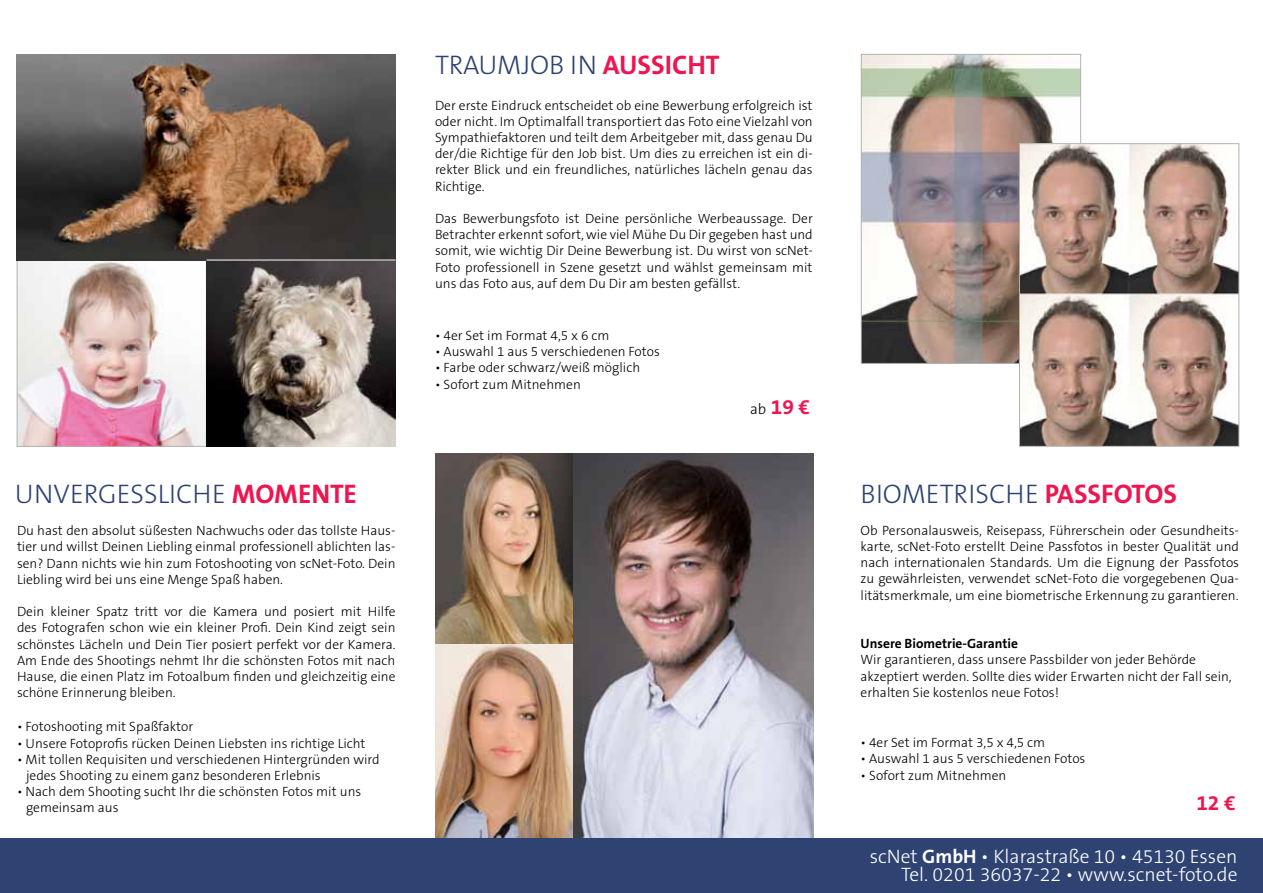
<style>
.page{position:relative;width:1263px;height:893px;background:#fff}
.page>*{position:absolute;margin:0;border:0;box-sizing:border-box;transform-origin:0 0}
.t1{font:300 27px "The Sans B3";color:#2e4372}
.t2{font:700 21px "The Sans B7";color:#ed1651}
.t3{font:300 19.5px/18px "The Sans B3";color:#fff;text-align:right}
.t4{font:300 13.5px/16.2px "The Sans B3";color:#000;text-align:justify}
.t5{font:700 13.5px "The Sans B7";color:#000}
.s1{font-family:"The Sans B7";font-weight:700;color:#ed1651}
.s2{font-family:"The Sans B3";font-weight:300;font-size:15px;color:#000}
.s3{font-family:"The Sans B7";font-weight:700}
</style>
<div class="page">
<img style="left:863px;top:56px;width:216px;height:306px">
<div style="left:861px;top:54px;width:220px;height:310px;border:1px solid #b3b3b3"></div>
<img style="left:435px;top:454px;width:378px;height:385px">
<div style="left:0;top:839px;width:1263px;height:54px;background:#2e4372"></div>
<img style="left:1021px;top:146px;width:216px;height:298px">
<div style="left:1019px;top:144px;width:220px;height:302px;border:1px solid #b3b3b3"></div>
<img style="left:17px;top:54px;width:379px;height:392px">
<div style="left:17px;top:260px;width:190px;height:186px;border:1px solid #b3b3b3"></div>
<hr style="left:207px;top:260px;width:189px;height:1px;background:#fff">
<h1 class="t1" style="left:15px;top:480px;width:343px">UNVERGESSLICHE <span class="s1">MOMENTE</span></h1>
<p class="t4" style="left:17px;top:523px;width:380px">Du hast den absolut süßesten Nachwuchs oder das tollste Haus&shy;tier und willst Deinen Liebling einmal professionell ablichten las&shy;sen? Dann nichts wie hin zum Fotoshooting von scNet-Foto. Dein Liebling wird bei uns eine Menge Spaß haben.</p>
<p class="t4" style="left:17px;top:604px;width:380px">Dein kleiner Spatz tritt vor die Kamera und posiert mit Hilfe des Fotografen schon wie ein kleiner Profi. Dein Kind zeigt sein schönstes Lächeln und Dein Tier posiert perfekt vor der Kamera.<br>Am Ende des Shootings nehmt Ihr die schönsten Fotos mit nach Hause, die einen Platz im Fotoalbum finden und gleichzeitig eine schöne Erinnerung bleiben.</p>
<p class="t4" style="left:17px;top:719px;width:178px">• Fotoshooting mit Spaßfaktor</p>
<p class="t4" style="left:17px;top:735px;width:350px">• Unsere Fotoprofis rücken Deinen Liebsten ins richtige Licht</p>
<p class="t4" style="left:26px;top:752px;width:355px;text-indent:-9px">• Mit tollen Requisiten und verschiedenen Hintergründen wird jedes Shooting zu einem ganz besonderen Erlebnis</p>
<p class="t4" style="left:26px;top:784px;width:337px;text-indent:-9px">• Nach dem Shooting sucht Ihr die schönsten Fotos mit uns gemeinsam aus</p>
<h1 class="t1" style="left:435px;top:51px;width:286px">TRAUMJOB IN <span class="s1">AUSSICHT</span></h1>
<p class="t4" style="left:435px;top:97px;width:379px">Der erste Eindruck entscheidet ob eine Bewerbung erfolgreich ist oder nicht. Im Optimalfall transportiert das Foto eine Vielzahl von Sympathiefaktoren und teilt dem Arbeitgeber mit, dass genau Du der/die Richtige für den Job bist. Um dies zu erreichen ist ein di&shy;rekter Blick und ein freundliches, natürliches lächeln genau das Richtige.</p>
<p class="t4" style="left:435px;top:211px;width:379px">Das Bewerbungsfoto ist Deine persönliche Werbeaussage. Der Betrachter erkennt sofort, wie viel Mühe Du Dir gegeben hast und somit, wie wichtig Dir Deine Bewerbung ist. Du wirst von scNet-Foto professionell in Szene gesetzt und wählst gemeinsam mit uns das Foto aus, auf dem Du Dir am besten gefällst.</p>
<p class="t4" style="left:435px;top:328px;width:176px">• 4er Set im Format 4,5 x 6 cm</p>
<p class="t4" style="left:435px;top:344px;width:226px">• Auswahl 1 aus 5 verschiedenen Fotos</p>
<p class="t4" style="left:435px;top:360px;width:207px">• Farbe oder schwarz/weiß möglich</p>
<p class="t4" style="left:435px;top:376px;width:147px">• Sofort zum Mitnehmen</p>
<h2 class="t2" style="left:750px;top:396px;width:61px"><span class="s2">ab</span> 19 €</h2>
<h1 class="t1" style="left:860px;top:480px;width:318px">BIOMETRISCHE <span class="s1">PASSFOTOS</span></h1>
<p class="t4" style="left:860px;top:523px;width:380px">Ob Personalausweis, Reisepass, Führerschein oder Gesundheits&shy;karte, scNet-Foto erstellt Deine Passfotos in bester Qualität und nach internationalen Standards. Um die Eignung der Passfotos zu gewährleisten, verwendet scNet-Foto die vorgegebenen Qua&shy;litätsmerkmale, um eine biometrische Erkennung zu garantieren.</p>
<p class="t5" style="left:860px;top:636px;width:159px">Unsere Biometrie-Garantie</p>
<p class="t4" style="left:860px;top:652px;width:373px;text-align:left">Wir garantieren, dass unsere Passbilder von jeder Behörde akzeptiert werden. Sollte dies wider Erwarten nicht der Fall sein, erhalten Sie kostenlos neue Fotos!</p>
<p class="t4" style="left:860px;top:735px;width:186px">• 4er Set im Format 3,5 x 4,5 cm</p>
<p class="t4" style="left:860px;top:751px;width:226px">• Auswahl 1 aus 5 verschiedenen Fotos</p>
<p class="t4" style="left:860px;top:767px;width:147px">• Sofort zum Mitnehmen</p>
<h2 class="t2" style="left:1196px;top:792px;width:41px">12 €</h2>
<h3 class="t3" style="left:870px;top:848px;width:369px">scNet <span class="s3">GmbH</span> • Klarastraße 10 • 45130 Essen<br>Tel. 0201 36037-22 • www.scnet-foto.de</h3>
</div>
